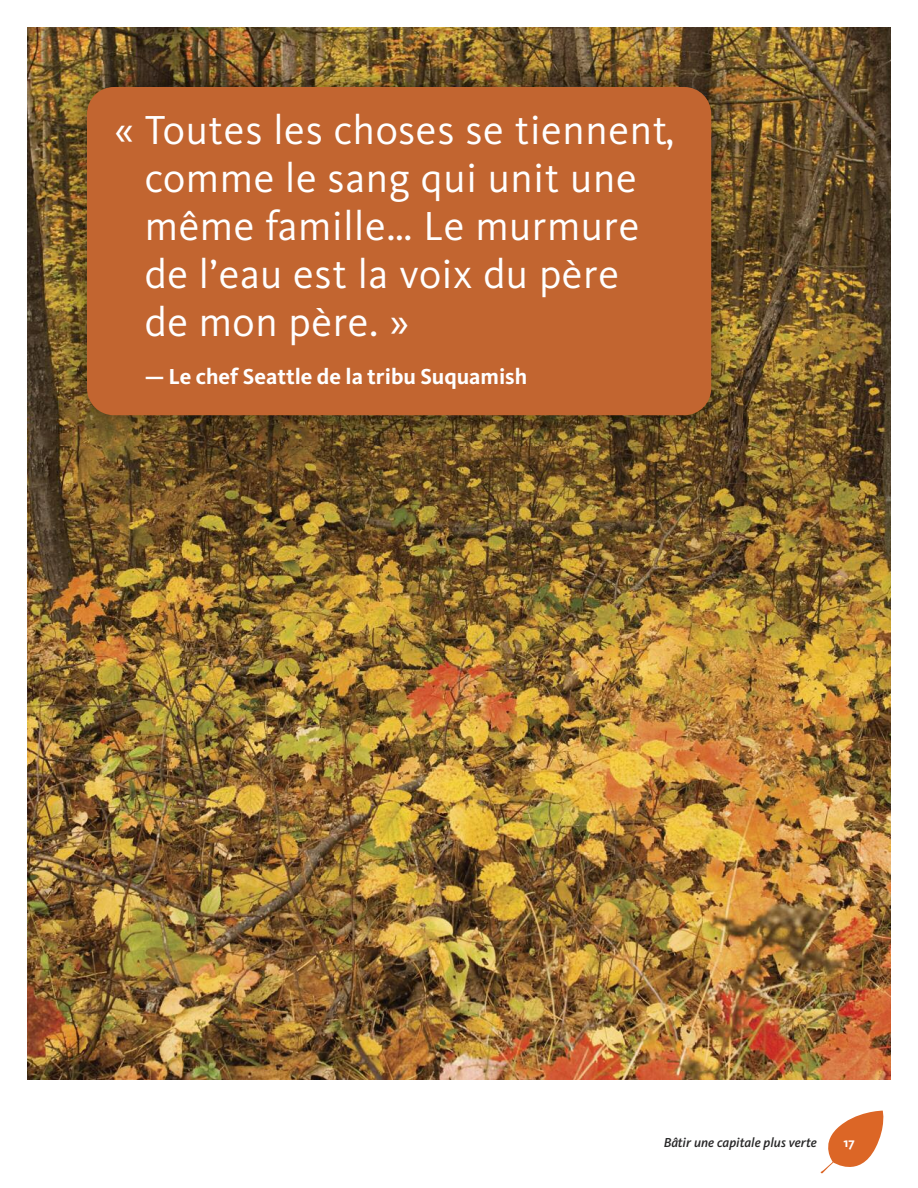
<style>
.page{position:relative;width:918px;height:1188px;background:#fff}
.page>*{position:absolute;margin:0;border:0;box-sizing:border-box;transform-origin:0 0}
.t1{font:42px/48px "Kievit";letter-spacing:.015em;color:#fff}
.t2{font:700 22.5px "Kievit";color:#fff}
.t3{font:italic 500 13.5px "Kievit";color:#272627}
.t4{font:700 13.5px "Kievit";color:#fff}
</style>
<div class="page">
<img style="left:28px;top:28px;width:862px;height:1052px">
<svg style="left:821px;top:1111px;width:62px;height:62px"></svg>
<img style="left:60px;top:60px;width:682px;height:386px">
<div style="left:87px;top:87px;width:624px;height:328px;background:#c26530;border-radius:27px"></div>
<p class="t1" style="left:145px;top:111px;width:531px;text-indent:-31px">« Toutes les choses se tiennent, comme le sang qui unit une même famille… Le murmure de l’eau est la voix du père<br>de mon père. »</p>
<p class="t2" style="left:145px;top:369px;width:384px">— Le chef Seattle de la tribu Suquamish</p>
<p class="t3" style="left:664px;top:1138px;width:155px">Bâtir une capitale plus verte</p>
<p class="t4" style="left:844px;top:1138px;width:13px">17</p>
</div>
